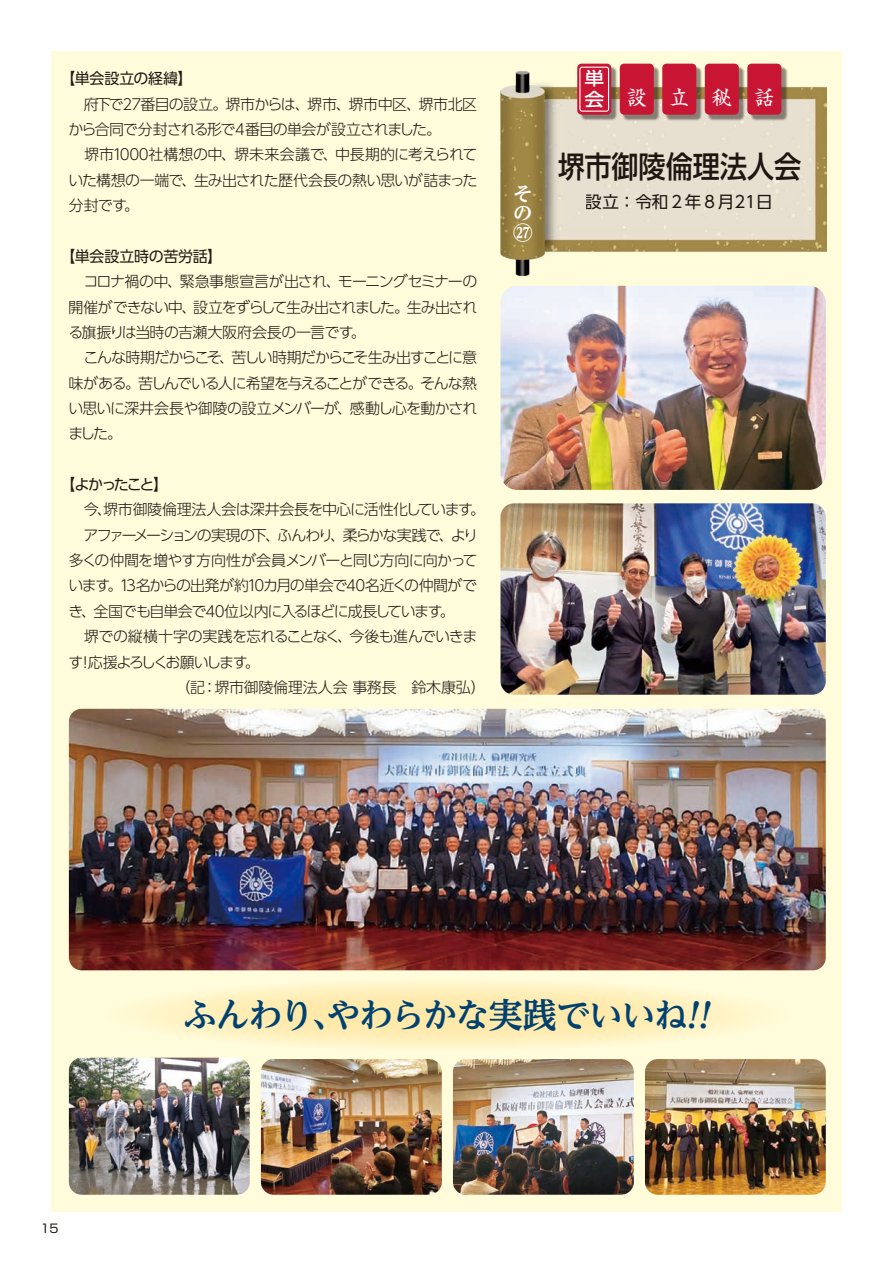
<style>
.page{position:relative;width:893px;height:1263px;background:#fff}
.page>*{position:absolute;margin:0;border:0;box-sizing:border-box;transform-origin:0 0}
.t1{font:700 34.5px "UD Reimin Pr 6";letter-spacing:-.045em;color:#00416f}
.t2{font:500 30px "UD Shin Go Pr 6";color:#231916;scale:.9 1}
.t3{font:19.8px "Shinsei Kai Pr 5 CBSK1";color:#fff}
.t4{font:700 expanded 19.5px/19.5px "UD Reimin Pr 6";color:#fff}
.t5{font:500 17.85px/20.4px "UD Shin Go Pr 6";color:#fff;scale:1.11 1}
.t6{font:16.5px "UD Shin Go Pr 6";color:#231916}
.t7{font:300 15px/25.3px "UD Shin Go Pr 6";letter-spacing:-.06em;color:#231916}
.t8{font:300 15px/25.3px "UD Shin Go Pr 6";letter-spacing:-.08em;color:#231916}
.t9{font:300 15px/25.3px "UD Shin Go Pr 6";letter-spacing:-.04em;color:#231916}
.t10{font:300 15px/25.3px "UD Shin Go Pr 6";letter-spacing:-.03em;color:#231916}
.t11{font:15px "UD Shin Go Pr 6";letter-spacing:-.025em;color:#231916}
.t12{font:300 15px "UD Shin Go Pr 6";letter-spacing:-.095em;color:#231916}
.t13{font:300 15px "UD Shin Go Pr 6";letter-spacing:-.01em;color:#231916}
.t14{font:300 15px "UD Shin Go Pr 6";letter-spacing:-.15em;color:#231916}
.t15{font:300 15px "UD Shin Go Pr 6";letter-spacing:-.115em;color:#231916}
.t16{font:300 15px "UD Shin Go Pr 6";letter-spacing:-.005em;color:#231916}
.t17{font:300 15px "UD Shin Go Pr 6";letter-spacing:-.085em;color:#231916}
.t18{font:12px "Shin Go Pr 6";color:#231916}
</style>
<div class="page">
<div style="left:51px;top:51px;width:791px;height:1161px;background:#fffcdb"></div>
<img style="left:500px;top:68px;width:326px;height:209px">
<div style="left:622px;top:66px;width:38px;height:55px;background:#231916;opacity:.5"></div>
<div style="left:620px;top:64px;width:34px;height:51px;background:#c81533;border-radius:4px"></div>
<div style="left:580px;top:66px;width:38px;height:55px;background:#231916;opacity:.5"></div>
<div style="left:577px;top:64px;width:34px;height:51px;background:#c81533;border-radius:4px"></div>
<div style="left:665px;top:66px;width:38px;height:55px;background:#231916;opacity:.5"></div>
<div style="left:662px;top:64px;width:34px;height:51px;background:#c81533;border-radius:4px"></div>
<div style="left:707px;top:66px;width:38px;height:55px;background:#231916;opacity:.5"></div>
<div style="left:705px;top:64px;width:34px;height:51px;background:#c81533;border-radius:4px"></div>
<div style="left:750px;top:66px;width:38px;height:55px;background:#231916;opacity:.5"></div>
<div style="left:747px;top:64px;width:34px;height:51px;background:#c81533;border-radius:4px"></div>
<div style="left:579px;top:67px;width:30px;height:45px;border:1px solid #fff;border-radius:2px"></div>
<img style="left:69px;top:709px;width:757px;height:261px">
<svg style="left:105px;top:978px;width:685px;height:73px"></svg>
<img style="left:453px;top:1059px;width:181px;height:136px">
<img style="left:261px;top:1059px;width:181px;height:136px">
<img style="left:645px;top:1059px;width:181px;height:136px">
<img style="left:69px;top:1058px;width:181px;height:137px">
<img style="left:500px;top:503px;width:326px;height:192px">
<img style="left:500px;top:286px;width:326px;height:204px">
<p class="t11" style="left:60px;top:67px;width:133px">【単会設立の経緯【</p>
<p class="t7" style="left:245px;top:91px;width:198px;text-indent:-176px">　府下で27番目の設立。堺市からは、<br>番目の単会が設立されました。</p>
<p class="t7" style="left:307px;top:91px;width:45px">堺市、</p>
<p class="t7" style="left:348px;top:91px;width:74px">堺市中区、</p>
<p class="t7" style="left:419px;top:91px;width:60px">堺市北区</p>
<p class="t8" style="left:69px;top:116px;width:169px">から合同で分封される形で</p>
<p class="t7" style="left:232px;top:116px;width:16px">４</p>
<p class="t10" style="left:194px;top:142px;width:285px;text-indent:-125px">　堺市1000社構想の中、堺未来会議で、<br>生み出された歴代会長の熱い思いが詰まった</p>
<p class="t7" style="left:335px;top:142px;width:144px">中長期的に考えられて</p>
<p class="t7" style="left:68px;top:167px;width:130px;text-align:center">いた構想の一端で、。</p>
<p class="t7" style="left:69px;top:192px;width:60px">分封です</p>
<p class="t11" style="left:60px;top:244px;width:163px">【単会設立時の苦労話【</p>
<p class="t7" style="left:69px;top:268px;width:115px">　コロナ禍の中、</p>
<p class="t16" style="left:180px;top:269px;width:163px">緊急事態宣言が出され、</p>
<p class="t17" style="left:338px;top:269px;width:141px">モーニングセミナーの</p>
<p class="t12" style="left:193px;top:295px;width:286px">設立をずらして生み出されました。生み出され</p>
<p class="t7" style="left:69px;top:294px;width:130px">開催ができない中、</p>
<p class="t7" style="left:232px;top:319px;width:247px;text-indent:-163px">る旗振りは当時の吉瀬大阪府会長の一言です<br>苦しい時期だからこそ生み出すことに意</p>
<p class="t7" style="left:219px;top:344px;width:16px">、</p>
<p class="t7" style="left:351px;top:319px;width:16px">。</p>
<p class="t7" style="left:69px;top:344px;width:154px">　こんな時期だからこそ</p>
<p class="t8" style="left:350px;top:370px;width:129px;text-indent:-281px">味がある。苦しんでいる人に希望を与えることができる。<br>感動し心を動かされ</p>
<p class="t7" style="left:420px;top:370px;width:58px">そんな熱</p>
<p class="t7" style="left:68px;top:395px;width:285px">い思いに深井会長や御陵の設立メンバーが、ました。</p>
<p class="t11" style="left:60px;top:472px;width:109px">【よかったこと【</p>
<p class="t9" style="left:84px;top:496px;width:391px">今堺市御陵倫理法人会は深井会長を中心に活性化しています</p>
<p class="t7" style="left:470px;top:496px;width:16px">。</p>
<p class="t7" style="left:97px;top:496px;width:16px">、</p>
<p class="t7" style="left:343px;top:522px;width:113px">柔らかな実践で、</p>
<p class="t14" style="left:69px;top:523px;width:213px">　アファーメーションの実現の下、</p>
<p class="t7" style="left:69px;top:547px;width:410px">多くの仲間を増やす方向性が会員メンバーと同じ方向に向かって</p>
<p class="t7" style="left:119px;top:573px;width:359px">13名からの出発が約10カ月の単会で40名近くの仲間がで</p>
<p class="t7" style="left:277px;top:522px;width:57px">ふんわり</p>
<p class="t7" style="left:451px;top:522px;width:29px">より</p>
<p class="t7" style="left:330px;top:522px;width:16px">、</p>
<p class="t7" style="left:68px;top:573px;width:44px">います</p>
<p class="t7" style="left:107px;top:573px;width:16px">。</p>
<p class="t7" style="left:68px;top:598px;width:16px">き</p>
<p class="t7" style="left:81px;top:598px;width:16px">、</p>
<p class="t8" style="left:94px;top:598px;width:351px">全国でも自単会で40位以内に入るほどに成長しています</p>
<p class="t7" style="left:440px;top:598px;width:16px">。</p>
<p class="t9" style="left:245px;top:623px;width:97px;text-indent:-176px">　堺での縦横十字の実践を忘れることなく。</p>
<p class="t7" style="left:337px;top:623px;width:16px">、</p>
<p class="t15" style="left:69px;top:650px;width:181px">す応援よろしくお願いします</p>
<p class="t7" style="left:78px;top:649px;width:16px">！</p>
<p class="t7" style="left:349px;top:623px;width:130px">今後も進んでいきま</p>
<p class="t7" style="left:176px;top:674px;width:31px">（記</p>
<p class="t13" style="left:214px;top:675px;width:273px">堺市御陵倫理法人会事務長　鈴木康弘(</p>
<p class="t7" style="left:202px;top:674px;width:16px">：</p>
<h3 class="t4" style="left:513px;top:183px;width:19px">その</h3>
<h3 class="t4" style="left:513px;top:222px;width:21px">27</h3>
<p class="t5" style="left:584px;top:68px;width:19px">単会</p>
<h3 class="t3" style="left:627px;top:82px;width:21px">設</h3>
<h3 class="t3" style="left:669px;top:82px;width:21px">立</h3>
<h3 class="t3" style="left:712px;top:82px;width:21px">秘</h3>
<h3 class="t3" style="left:754px;top:82px;width:21px">話</h3>
<h2 class="t2" style="left:557px;top:142px;width:273px">堺市御陵倫理法人会</h2>
<p class="t6" style="left:586px;top:188px;width:188px">設立：令和２年８月21日</p>
<p class="t18" style="left:40px;top:1218px;width:20px">15</p>
<h1 class="t1" style="left:183px;top:986px;width:530px">ふんわりやわらかな実践でいいね !!</h1>
<h1 class="t1" style="left:311px;top:986px;width:36px">、</h1>
</div>
